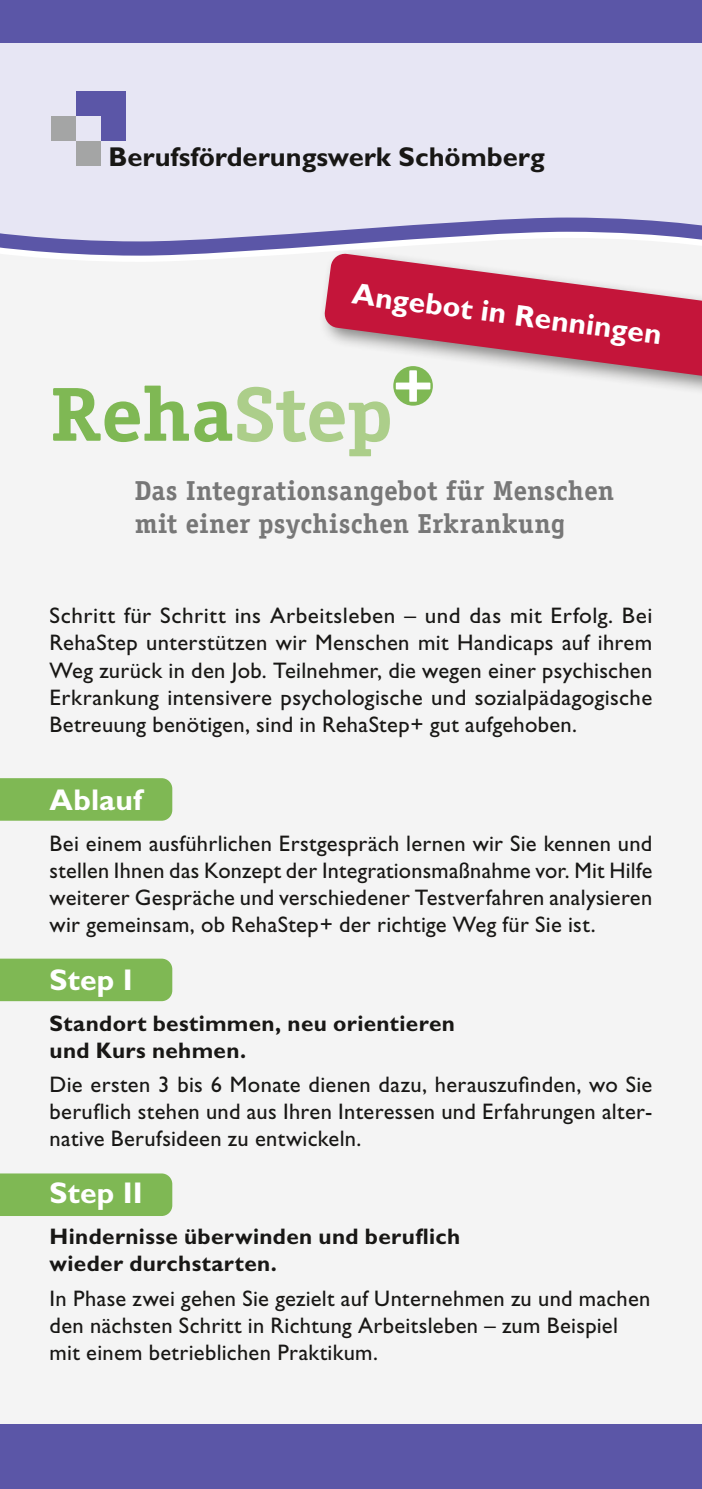
<style>
.page{position:relative;width:702px;height:1489px;background:#fff}
.page>*{position:absolute;margin:0;border:0;box-sizing:border-box;transform-origin:0 0}
.t1{font:700 69.25px "Officina Serif";color:#fff;scale:1.1 1}
.t2{font:700 30px "Gill Sans";letter-spacing:.005em;color:#fff}
.t3{font:700 27.5px/33px "Officina Serif";letter-spacing:.005em;color:#777}
.t4{font:700 27.25px "Gill Sans";color:#181715}
.t5{font:22.5px/27px "Gill Sans";letter-spacing:.015em;color:#181715;text-align:justify}
.t6{font:700 22.5px/27px "Gill Sans";letter-spacing:.015em;color:#181715}
</style>
<div class="page">
<div style="left:0;top:0;width:702px;height:1488px;background:#f4f4f4"></div>
<div style="left:0;top:1424px;width:702px;height:64px;background:#5b56a7"></div>
<div style="left:0;top:0;width:702px;height:212px;background:#e7e6f4"></div>
<div style="left:0;top:0;width:702px;height:43px;background:#5b56a7"></div>
<svg style="left:53px;top:385px;width:337px;height:71px"></svg>
<div style="left:0;top:778px;width:172px;height:42px;background:#7fb854"></div>
<div style="left:0;top:958px;width:172px;height:43px;background:#7fb854"></div>
<div style="left:0;top:1173px;width:172px;height:42px;background:#7fb854"></div>
<div style="left:101px;top:92px;width:25px;height:49px;background:#5b56a7"></div>
<div style="left:76px;top:92px;width:50px;height:24px;background:#5b56a7"></div>
<div style="left:51px;top:116px;width:25px;height:25px;background:#a4a5a5"></div>
<div style="left:76px;top:141px;width:25px;height:25px;background:#a4a5a5"></div>
<svg style="left:0;top:212px;width:702px;height:49px"></svg>
<div style="left:319px;top:248px;width:383px;height:166px;background:#181715;opacity:.5"></div>
<svg style="left:324px;top:253px;width:378px;height:141px;fill:#c4153a"></svg>
<p class="t4" style="left:108px;top:141px;width:438px">Berufsförderungswerk Schömberg</p>
<h2 class="t2" style="left:354px;top:277px;width:313px;rotate:7deg">Angebot in Renningen</h2>
<h1 class="t1" style="left:392px;top:337px;width:40px">+</h1>
<p class="t3" style="left:135px;top:473px;width:481px">Das Integrationsangebot für Menschen mit einer psychischen Erkrankung</p>
<p class="t5" style="left:50px;top:602px;width:604px">Schritt für Schritt ins Arbeitsleben – und das mit Erfolg. Bei RehaStep unterstützen wir Menschen mit Handicaps auf ihrem Weg zurück in den Job. Teilnehmer, die wegen einer psychischen Erkrankung intensivere psychologische und sozialpädagogische Betreuung benötigen, sind in RehaStep+ gut aufgehoben.</p>
<h2 class="t2" style="left:50px;top:782px;width:94px">Ablauf</h2>
<p class="t5" style="left:50px;top:830px;width:604px">Bei einem ausführlichen Erstgespräch lernen wir Sie kennen und stellen Ihnen das Konzept der Integrationsmaßnahme vor. Mit Hilfe weiterer Gespräche und verschiedener Testverfahren analysieren wir gemeinsam, ob RehaStep+ der richtige Weg für Sie ist.</p>
<h2 class="t2" style="left:50px;top:961px;width:85px">Step I</h2>
<p class="t6" style="left:50px;top:1009px;width:407px">Standort bestimmen, neu orientieren und Kurs nehmen.</p>
<p class="t5" style="left:50px;top:1070px;width:604px">Die ersten 3 bis 6 Monate dienen dazu, herauszufinden, wo Sie beruflich stehen und aus Ihren Interessen und Erfahrungen alter&shy;native Berufsideen zu entwickeln.</p>
<h2 class="t2" style="left:50px;top:1175px;width:95px">Step II</h2>
<p class="t6" style="left:50px;top:1223px;width:412px">Hindernisse überwinden und beruflich wieder durchstarten.</p>
<p class="t5" style="left:50px;top:1284px;width:602px;text-align:left">In Phase zwei gehen Sie gezielt auf Unternehmen zu und machen den nächsten Schritt in Richtung Arbeitsleben – zum Beispiel mit einem betrieblichen Praktikum.</p>
</div>
